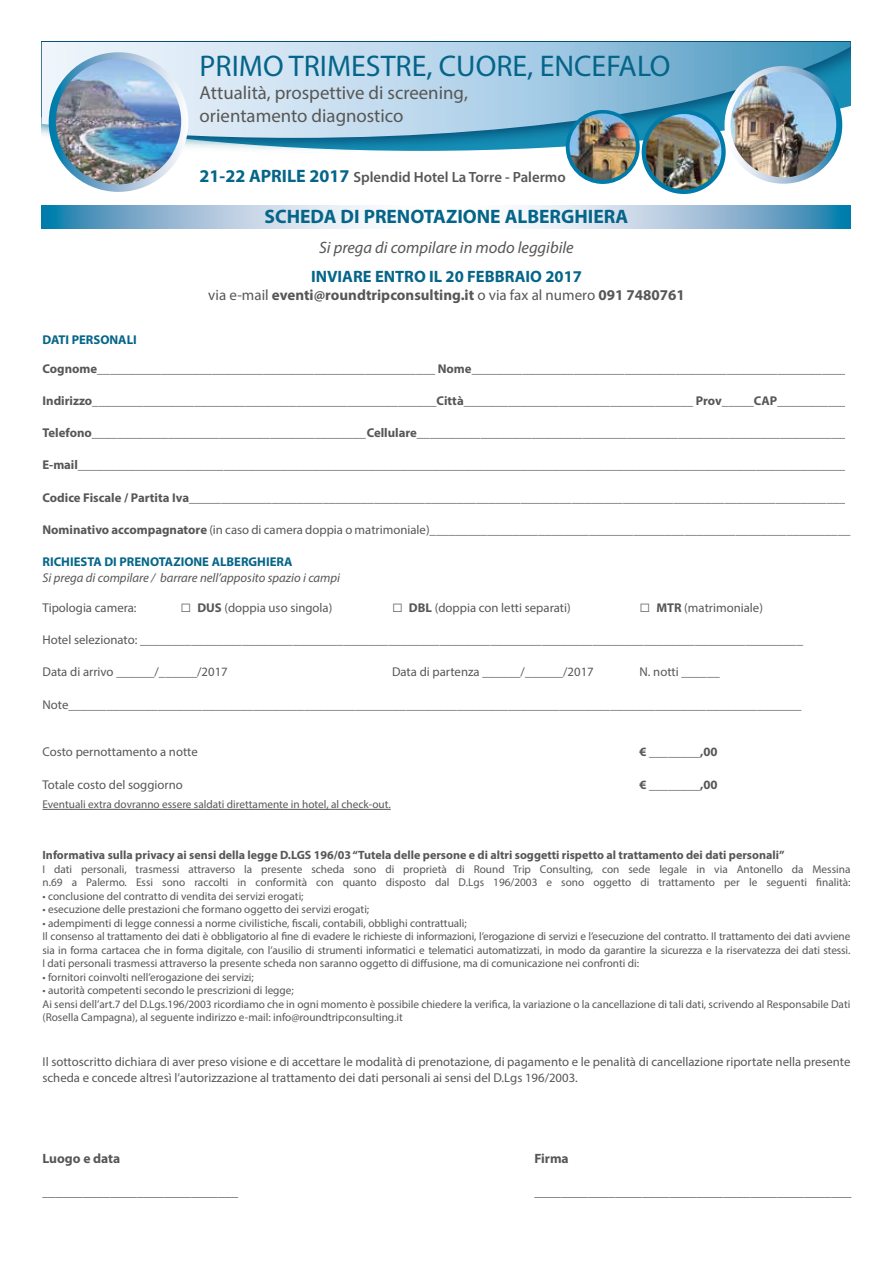
<style>
.page{position:relative;width:893px;height:1263px;background:#fff}
.page>*{position:absolute;margin:0;border:0;box-sizing:border-box;transform-origin:0 0}
.t1{font:30px "Myriad Pro";color:#056589}
.t2{font:700 19.5px "Myriad Pro";color:#056589}
.t3{font:18.75px/22.5px "Myriad Pro";color:#575756}
.t4{font:italic 16.5px "Myriad Pro";color:#575756}
.t5{font:700 16.5px "Myriad Pro";color:#056589}
.t6{font:700 15px "Myriad Pro";color:#575756}
.t7{font:600 14.85px "Myriad Pro";color:#575756}
.t8{font:700 13.5px "Myriad Pro";color:#575756}
.t9{font:12.75px/15.3px "Myriad Pro";color:#575756}
.t10{font:italic 12.75px "Myriad Pro";color:#575756}
.t11{font:700 12.75px "Myriad Pro";color:#056589}
.t12{font:700 12.75px "Myriad Pro";color:#575756}
.t13{font:700 12px "Myriad Pro";color:#575756}
.t14{font:11.25px/13.5px "Myriad Pro";color:#575756}
.s1{font-weight:700;font-size:18px;color:#056589}
.s2{font-weight:400}
.s3{font-weight:700}
.s4{font-family:"Arial";font-weight:900;font-size:18px}
</style>
<div class="page">
<hr style="left:43px;top:809px;width:348px;height:1px;background:#575756">
<svg style="left:42px;top:206px;width:808px;height:23px"></svg>
<img style="left:50px;top:138px;width:791px;height:19px">
<svg style="left:42px;top:42px;width:808px;height:96px"></svg>
<svg style="left:49px;top:52px;width:139px;height:140px"></svg>
<img style="left:56px;top:59px;width:125px;height:125px;border-radius:63px">
<svg style="left:724px;top:66px;width:118px;height:118px"></svg>
<img style="left:730px;top:72px;width:106px;height:105px;border-radius:53px">
<svg style="left:566px;top:110px;width:74px;height:74px"></svg>
<img style="left:569px;top:114px;width:67px;height:66px;border-radius:33px">
<svg style="left:642px;top:110px;width:84px;height:84px"></svg>
<img style="left:646px;top:114px;width:75px;height:75px;border-radius:38px">
<h1 class="t1" style="left:200px;top:48px;width:472px">PRIMO TRIMESTRE, CUORE, ENCEFALO</h1>
<h3 class="t3" style="left:200px;top:81px;width:270px">Attualità, prospettive di screening, orientamento diagnostico</h3>
<p class="t7" style="left:200px;top:168px;width:368px"><span class="s1">21-22 APRILE 2017</span> Splendid Hotel La Torre - Palermo</p>
<h2 class="t2" style="left:265px;top:204px;width:365px">SCHEDA DI PRENOTAZIONE ALBERGHIERA</h2>
<p class="t4" style="left:319px;top:237px;width:256px">Si prega di compilare in modo leggibile</p>
<p class="t5" style="left:311px;top:266px;width:272px">INVIARE ENTRO IL 20 FEBBRAIO 2017</p>
<p class="t6" style="left:208px;top:286px;width:478px"><span class="s2">via e-mail</span> eventi@roundtripconsulting.it <span class="s2">o via fax al numero</span> 091 7480761</p>
<p class="t11" style="left:43px;top:332px;width:96px">DATI PERSONALI</p>
<p class="t9" style="left:43px;top:360px;width:807px"><span class="s3">Cognome</span>_____________________________________________________ <span class="s3">Nome</span>___________________________________________________________</p>
<p class="t9" style="left:43px;top:393px;width:806px"><span class="s3">Indirizzo</span>______________________________________________________<span class="s3">Città</span>____________________________________ <span class="s3">Prov</span>_____<span class="s3">CAP</span>___________</p>
<p class="t9" style="left:43px;top:425px;width:809px"><span class="s3">Telefono</span>___________________________________________ <span class="s3">Cellulare</span>____________________________________________________________________</p>
<p class="t9" style="left:43px;top:457px;width:810px"><span class="s3">E-mail</span>__________________________________________________________________________________________________________________________</p>
<p class="t9" style="left:43px;top:490px;width:805px"><span class="s3">Codice Fiscale / Partita Iva</span>_______________________________________________________________________________________________________</p>
<p class="t9" style="left:43px;top:522px;width:809px"><span class="s3">Nominativo accompagnatore</span> (in caso di camera doppia o matrimoniale)__________________________________________________________________</p>
<p class="t11" style="left:43px;top:554px;width:252px">RICHIESTA DI PRENOTAZIONE ALBERGHIERA</p>
<p class="t10" style="left:43px;top:569px;width:299px">Si prega di compilare / barrare nell’apposito spazio i campi</p>
<p class="t9" style="left:43px;top:600px;width:96px">Tipologia camera:</p>
<p class="t9" style="left:181px;top:600px;width:153px"><span class="s4">□</span> <span class="s3">DUS</span> (doppia uso singola)</p>
<p class="t9" style="left:392px;top:600px;width:180px"><span class="s4">□</span> <span class="s3">DBL</span> (doppia con letti separati)</p>
<p class="t9" style="left:640px;top:600px;width:125px"><span class="s4">□</span> <span class="s3">MTR</span> (matrimoniale)</p>
<p class="t9" style="left:43px;top:632px;width:762px">Hotel selezionato: ________________________________________________________________________________________________________</p>
<p class="t9" style="left:43px;top:664px;width:187px">Data di arrivo ______/______/2017</p>
<p class="t9" style="left:392px;top:664px;width:203px">Data di partenza ______/______/2017</p>
<p class="t9" style="left:640px;top:664px;width:82px">N. notti ______</p>
<p class="t9" style="left:43px;top:697px;width:761px">Note___________________________________________________________________________________________________________________</p>
<p class="t9" style="left:43px;top:744px;width:157px">Costo pernottamento a notte</p>
<p class="t12" style="left:640px;top:744px;width:80px">€ ________,00</p>
<p class="t9" style="left:43px;top:776px;width:142px">Totale costo del soggiorno</p>
<p class="t12" style="left:640px;top:776px;width:80px">€ ________,00</p>
<p class="t14" style="left:43px;top:797px;width:350px">Eventuali extra dovranno essere saldati direttamente in hotel, al check-out.</p>
<p class="t13" style="left:43px;top:847px;width:744px">Informativa sulla privacy ai sensi della legge D.LGS 196/03 “Tutela delle persone e di altri soggetti rispetto al trattamento dei dati personali”</p>
<p class="t14" style="left:43px;top:862px;width:809px">I dati personali, trasmessi attraverso la presente scheda sono di proprietà di Round Trip Consulting, con sede legale in via Antonello da Messina n.69 a Palermo. Essi sono raccolti in conformità con quanto disposto dal D.Lgs 196/2003 e sono oggetto di trattamento per le seguenti finalità:</p>
<p class="t14" style="left:43px;top:889px;width:263px">• conclusione del contratto di vendita dei servizi erogati;</p>
<p class="t14" style="left:43px;top:902px;width:328px">• esecuzione delle prestazioni che formano oggetto dei servizi erogati;</p>
<p class="t14" style="left:43px;top:916px;width:809px">• adempimenti di legge connessi a norme civilistiche, fiscali, contabili, obblighi contrattuali;<br>Il consenso al trattamento dei dati è obbligatorio al fine di evadere le richieste di informazioni, l’erogazione di servizi e l’esecuzione del contratto. Il trattamento dei dati avviene sia in forma cartacea che in forma digitale, con l’ausilio di strumenti informatici e telematici automatizzati, in modo da garantire la sicurezza e la riservatezza dei dati stessi.<br>I dati personali trasmessi attraverso la presente scheda non saranno oggetto di diffusione, ma di comunicazione nei confronti di:</p>
<p class="t14" style="left:43px;top:970px;width:213px">• fornitori coinvolti nell’erogazione dei servizi;</p>
<p class="t14" style="left:43px;top:983px;width:809px">• autorità competenti secondo le prescrizioni di legge;<br>Ai sensi dell’art.7 del D.Lgs.196/2003 ricordiamo che in ogni momento è possibile chiedere la verifica, la variazione o la cancellazione di tali dati, scrivendo al Responsabile Dati (Rosella Campagna), al seguente indirizzo e-mail: info@roundtripconsulting.it</p>
<p class="t9" style="left:43px;top:1054px;width:809px">Il sottoscritto dichiara di aver preso visione e di accettare le modalità di prenotazione, di pagamento e le penalità di cancellazione riportate nella presente scheda e concede altresì l’autorizzazione al trattamento dei dati personali ai sensi del D.Lgs 196/2003.</p>
<p class="t8" style="left:43px;top:1149px;width:79px">Luogo e data</p>
<p class="t8" style="left:43px;top:1183px;width:197px">_____________________________</p>
<p class="t8" style="left:534px;top:1149px;width:36px">Firma</p>
<p class="t8" style="left:534px;top:1182px;width:319px">_______________________________________________</p>
</div>
